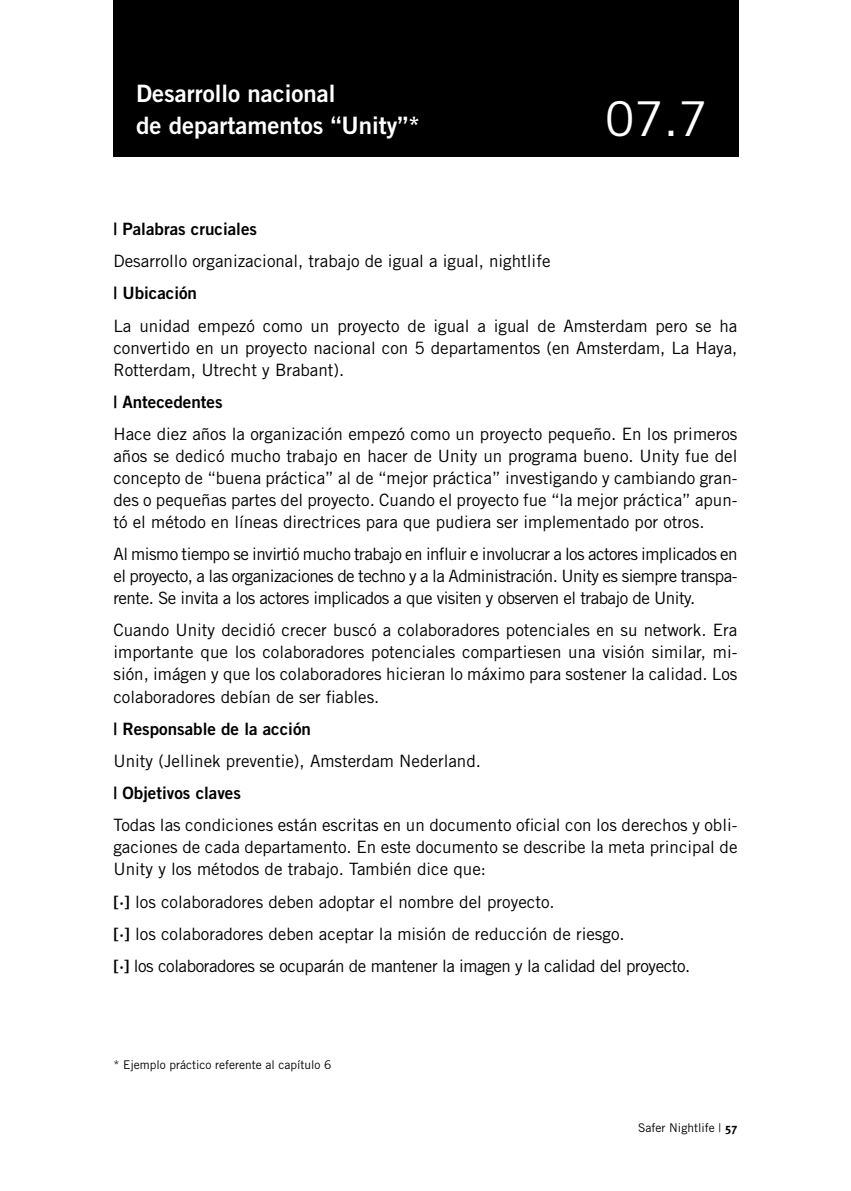
<style>
.page{position:relative;width:851px;height:1191px;background:#fff}
.page>*{position:absolute;margin:0;border:0;box-sizing:border-box;transform-origin:0 0}
.t1{font:48px "Trade Gothic";color:#fff}
.t2{font:24px/32.2px "Trade Gothic Bold Two";color:#fff}
.t3{font:17px/22px "Trade Gothic";color:#000;text-align:justify}
.t4{font:17px "Trade Gothic Bold Two";color:#000}
.t5{font:12px "Trade Gothic";color:#000}
.s1{font-family:"Trade Gothic Bold Two"}
.s2{font-family:"Meta";font-weight:700}
</style>
<div class="page">
<div style="left:113px;top:0;width:625px;height:157px;background:#000"></div>
<h2 class="t2" style="left:136px;top:76px;width:285px">Desarrollo nacional<br>de departamentos “Unity”*</h2>
<h1 class="t1" style="left:605px;top:90px;width:104px">07.7</h1>
<p class="t4" style="left:113px;top:218px;width:145px">| Palabras cruciales</p>
<p class="t3" style="left:113px;top:250px;width:438px">Desarrollo organizacional, trabajo de igual a igual, nightlife</p>
<p class="t4" style="left:113px;top:283px;width:85px">| Ubicación</p>
<p class="t3" style="left:113px;top:314px;width:625px">La unidad empezó como un proyecto de igual a igual de Amsterdam pero se ha convertido en un proyecto nacional con 5 departamentos (en Amsterdam, La Haya, Rotterdam, Utrecht y Brabant).</p>
<p class="t4" style="left:113px;top:391px;width:111px">| Antecedentes</p>
<p class="t3" style="left:113px;top:423px;width:625px">Hace diez años la organización empezó como un proyecto pequeño. En los primeros años se dedicó mucho trabajo en hacer de Unity un programa bueno. Unity fue del concepto de “buena práctica” al de “mejor práctica” investigando y cambiando gran&shy;des o pequeñas partes del proyecto. Cuando el proyecto fue “la mejor práctica” apun&shy;tó el método en líneas directrices para que pudiera ser implementado por otros.</p>
<p class="t3" style="left:113px;top:543px;width:625px">Al mismo tiempo se invirtió mucho trabajo en influir e involucrar a los actores implicados en el proyecto, a las organizaciones de techno y a la Administración. Unity es siempre transpa&shy;rente. Se invita a los actores implicados a que visiten y observen el trabajo de Unity.</p>
<p class="t3" style="left:113px;top:619px;width:625px">Cuando Unity decidió crecer buscó a colaboradores potenciales en su network. Era importante que los colaboradores potenciales compartiesen una visión similar, mi&shy;sión, imágen y que los colaboradores hicieran lo máximo para sostener la calidad. Los colaboradores debían de ser fiables.</p>
<p class="t4" style="left:113px;top:718px;width:199px">| Responsable de la acción</p>
<p class="t3" style="left:113px;top:749px;width:369px">Unity (Jellinek preventie), Amsterdam Nederland.</p>
<p class="t4" style="left:113px;top:782px;width:129px">| Objetivos claves</p>
<p class="t3" style="left:113px;top:814px;width:625px">Todas las condiciones están escritas en un documento oficial con los derechos y obli&shy;gaciones de cada departamento. En este documento se describe la meta principal de Unity y los métodos de trabajo. También dice que:</p>
<p class="t3" style="left:113px;top:885px;width:578px;line-height:32.2px;text-align:left"><span class="s1">[·]</span> los colaboradores deben adoptar el nombre del proyecto.<br><span class="s1">[·]</span> los colaboradores deben aceptar la misión de reducción de riesgo.<br><span class="s1">[·]</span> los colaboradores se ocuparán de mantener la imagen y la calidad del proyecto.</p>
<p class="t5" style="left:113px;top:1057px;width:219px">* Ejemplo práctico referente al capítulo 6</p>
<p class="t5" style="left:638px;top:1120px;width:94px">Safer Nightlife | <span class="s2">57</span></p>
</div>
